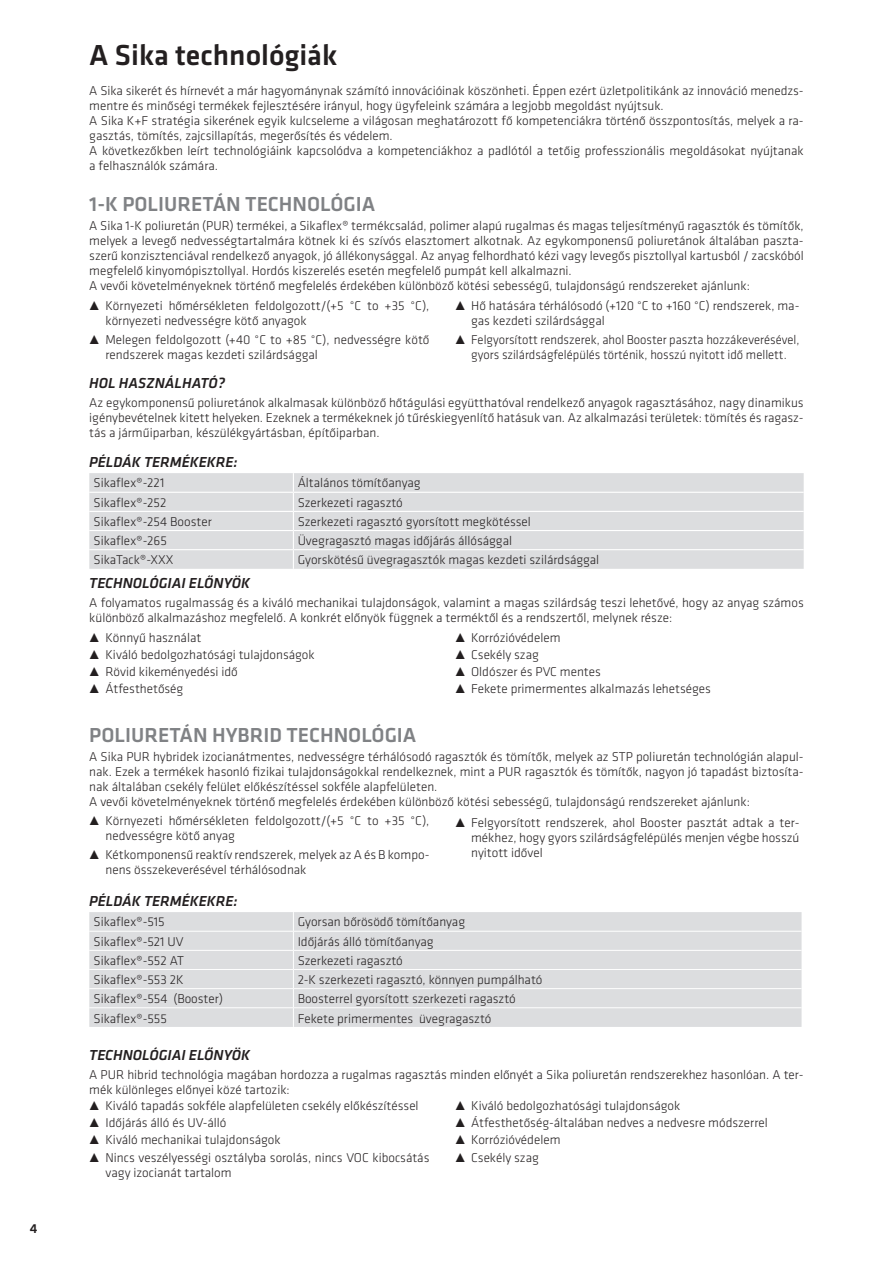
<style>
.page{position:relative;width:893px;height:1263px;background:#fff}
.page>*{position:absolute;margin:0;border:0;box-sizing:border-box;transform-origin:0 0}
.t1{font:500 30px "Klavika";color:#231f20}
.t2{font:500 21px "Klavika";color:#808285}
.t3{font:italic 500 15px "Klavika";color:#231f20}
.t4{font:500 13.5px "Klavika";color:#231f20}
.t5{font:300 13.2px/15px "Klavika";color:#231f20}
</style>
<div class="page">
<div style="left:89px;top:473px;width:715px;height:96px;background:#dcdddf"></div>
<hr style="left:89px;top:492px;width:204px;height:1px;background:#fff">
<hr style="left:293px;top:492px;width:511px;height:1px;background:#fff">
<hr style="left:89px;top:511px;width:204px;height:1px;background:#fff">
<hr style="left:293px;top:511px;width:511px;height:1px;background:#fff">
<hr style="left:89px;top:530px;width:204px;height:1px;background:#fff">
<hr style="left:293px;top:530px;width:511px;height:1px;background:#fff">
<hr style="left:89px;top:549px;width:204px;height:1px;background:#fff">
<hr style="left:293px;top:549px;width:511px;height:1px;background:#fff">
<svg style="left:293px;top:473px;width:1px;height:96px"></svg>
<div style="left:89px;top:912px;width:712px;height:115px;background:#dcdddf"></div>
<hr style="left:89px;top:931px;width:204px;height:1px;background:#fff">
<hr style="left:293px;top:931px;width:508px;height:1px;background:#fff">
<hr style="left:89px;top:950px;width:204px;height:1px;background:#fff">
<hr style="left:293px;top:950px;width:508px;height:1px;background:#fff">
<hr style="left:89px;top:969px;width:204px;height:1px;background:#fff">
<hr style="left:293px;top:969px;width:508px;height:1px;background:#fff">
<hr style="left:89px;top:988px;width:204px;height:1px;background:#fff">
<hr style="left:293px;top:988px;width:508px;height:1px;background:#fff">
<hr style="left:89px;top:1007px;width:204px;height:1px;background:#fff">
<hr style="left:293px;top:1007px;width:508px;height:1px;background:#fff">
<svg style="left:293px;top:912px;width:1px;height:115px"></svg>
<p class="t4" style="left:30px;top:1219px;width:9px">4</p>
<h1 class="t1" style="left:89px;top:35px;width:249px">A Sika technológiák</h1>
<p class="t5" style="left:89px;top:83px;width:716px">A Sika sikerét és hírnevét a már hagyománynak számító innovációinak köszönheti. Éppen ezért üzletpolitikánk az innováció menedzs&shy;mentre és minőségi termékek fejlesztésére irányul, hogy ügyfeleink számára a legjobb megoldást nyújtsuk.<br>A Sika K+F stratégia sikerének egyik kulcseleme a világosan meghatározott fő kompetenciákra történő összpontosítás, melyek a ra&shy;gasztás, tömítés, zajcsillapítás, megerősítés és védelem.<br>A következőkben leírt technológiáink kapcsolódva a kompetenciákhoz a padlótól a tetőig professzionális megoldásokat nyújtanak a felhasználók számára.</p>
<h2 class="t2" style="left:89px;top:189px;width:287px">1-K POLIURETÁN TECHNOLÓGIA</h2>
<p class="t5" style="left:89px;top:218px;width:716px">A Sika 1-K poliuretán (PUR) termékei, a Sikaflex® termékcsalád, polimer alapú rugalmas és magas teljesítményű ragasztók és tömítők, melyek a levegő nedvességtartalmára kötnek ki és szívós elasztomert alkotnak. Az egykomponensű poliuretánok általában paszta&shy;szerű konzisztenciával rendelkező anyagok, jó állékonysággal. Az anyag felhordható kézi vagy levegős pisztollyal kartusból / zacskóból megfelelő kinyomópisztollyal. Hordós kiszerelés esetén megfelelő pumpát kell alkalmazni.<br>A vevői követelményeknek történő megfelelés érdekében különböző kötési sebességű, tulajdonságú rendszereket ajánlunk:</p>
<p class="t5" style="left:105px;top:298px;width:325px;text-indent:-16px">• Környezeti hőmérsékleten feldolgozott/(+5 °C to +35 °C), környezeti nedvességre kötő anyagok</p>
<p class="t5" style="left:471px;top:298px;width:330px;text-indent:-16px">• Hő hatására térhálósodó (+120 °C to +160 °C) rendszerek, ma&shy;gas kezdeti szilárdsággal</p>
<p class="t5" style="left:105px;top:332px;width:325px;text-indent:-16px">• Melegen feldolgozott (+40 °C to +85 °C), nedvességre kötő rendszerek magas kezdeti szilárdsággal</p>
<p class="t5" style="left:455px;top:332px;width:346px;text-align:center">• Felgyorsított rendszerek, ahol Booster paszta hozzákeverésével, gyors szilárdságfelépülés történik, hosszú nyitott idő mellett.</p>
<p class="t3" style="left:89px;top:373px;width:137px">HOL HASZNÁLHATÓ?</p>
<p class="t5" style="left:89px;top:395px;width:716px;text-align:justify">Az egykomponensű poliuretánok alkalmasak különböző hőtágulási együtthatóval rendelkező anyagok ragasztásához, nagy dinamikus igénybevételnek kitett helyeken. Ezeknek a termékeknek jó tűréskiegyenlítő hatásuk van. Az alkalmazási területek: tömítés és ragasz&shy;tás a járműiparban, készülékgyártásban, építőiparban.</p>
<p class="t3" style="left:89px;top:452px;width:150px">PÉLDÁK TERMÉKEKRE:</p>
<p class="t5" style="left:94px;top:475px;width:72px">Sikaflex®-221</p>
<p class="t5" style="left:298px;top:475px;width:124px">Általános tömítőanyag</p>
<p class="t5" style="left:94px;top:495px;width:75px">Sikaflex®-252</p>
<p class="t5" style="left:298px;top:495px;width:107px">Szerkezeti ragasztó</p>
<p class="t5" style="left:94px;top:514px;width:120px">Sikaflex®-254 Booster</p>
<p class="t5" style="left:298px;top:514px;width:235px">Szerkezeti ragasztó gyorsított megkötéssel</p>
<p class="t5" style="left:94px;top:533px;width:75px">Sikaflex®-265</p>
<p class="t5" style="left:298px;top:533px;width:216px">Üvegragasztó magas időjárás állósággal</p>
<p class="t5" style="left:94px;top:552px;width:81px">SikaTack®-XXX</p>
<p class="t5" style="left:298px;top:552px;width:303px">Gyorskötésű üvegragasztók magas kezdeti szilárdsággal</p>
<p class="t3" style="left:89px;top:573px;width:162px">TECHNOLÓGIAI ELŐNYÖK</p>
<p class="t5" style="left:89px;top:595px;width:716px">A folyamatos rugalmasság és a kiváló mechanikai tulajdonságok, valamint a magas szilárdság teszi lehetővé, hogy az anyag számos különböző alkalmazáshoz megfelelő. A konkrét előnyök függnek a terméktől és a rendszertől, melynek része:</p>
<p class="t5" style="left:89px;top:630px;width:114px">• Könnyű használat</p>
<p class="t5" style="left:455px;top:630px;width:107px">• Korrózióvédelem</p>
<p class="t5" style="left:89px;top:647px;width:227px">• Kiváló bedolgozhatósági tulajdonságok</p>
<p class="t5" style="left:455px;top:647px;width:85px">• Csekély szag</p>
<p class="t5" style="left:89px;top:664px;width:150px">• Rövid kikeményedési idő</p>
<p class="t5" style="left:455px;top:664px;width:147px">• Oldószer és PVC mentes</p>
<p class="t5" style="left:89px;top:681px;width:96px">• Átfesthetőség</p>
<p class="t5" style="left:455px;top:681px;width:257px">• Fekete primermentes alkalmazás lehetséges</p>
<h2 class="t2" style="left:89px;top:720px;width:329px">POLIURETÁN HYBRID TECHNOLÓGIA</h2>
<p class="t5" style="left:89px;top:749px;width:716px">A Sika PUR hybridek izocianátmentes, nedvességre térhálósodó ragasztók és tömítők, melyek az STP poliuretán technológián alapul&shy;nak. Ezek a termékek hasonló fizikai tulajdonságokkal rendelkeznek, mint a PUR ragasztók és tömítők, nagyon jó tapadást biztosíta&shy;nak általában csekély felület előkészítéssel sokféle alapfelületen.<br>A vevői követelményeknek történő megfelelés érdekében különböző kötési sebességű, tulajdonságú rendszereket ajánlunk:</p>
<p class="t5" style="left:105px;top:813px;width:325px;text-indent:-16px">• Környezeti hőmérsékleten feldolgozott/(+5 °C to +35 °C), nedvességre kötő anyag</p>
<p class="t5" style="left:455px;top:815px;width:346px;text-align:right">• Felgyorsított rendszerek, ahol Booster pasztát adtak a ter&shy;mékhez, hogy gyors szilárdságfelépülés menjen végbe hosszú</p>
<p class="t5" style="left:89px;top:847px;width:342px">• Kétkomponensű reaktív rendszerek, melyek az A és B kompo-</p>
<p class="t5" style="left:471px;top:845px;width:73px">nyitott idővel</p>
<p class="t5" style="left:105px;top:862px;width:202px">nens összekeverésével térhálósodnak</p>
<p class="t3" style="left:89px;top:891px;width:150px">PÉLDÁK TERMÉKEKRE:</p>
<p class="t5" style="left:94px;top:914px;width:73px">Sikaflex®-515</p>
<p class="t5" style="left:298px;top:914px;width:169px">Gyorsan bőrösödő tömítőanyag</p>
<p class="t5" style="left:94px;top:934px;width:92px">Sikaflex®-521 UV</p>
<p class="t5" style="left:298px;top:934px;width:137px">Időjárás álló tömítőanyag</p>
<p class="t5" style="left:94px;top:953px;width:92px">Sikaflex®-552 AT</p>
<p class="t5" style="left:298px;top:953px;width:107px">Szerkezeti ragasztó</p>
<p class="t5" style="left:94px;top:972px;width:90px">Sikaflex®-553 2K</p>
<p class="t5" style="left:298px;top:972px;width:246px">2-K szerkezeti ragasztó, könnyen pumpálható</p>
<p class="t5" style="left:94px;top:991px;width:131px">Sikaflex®-554 (Booster)</p>
<p class="t5" style="left:298px;top:991px;width:220px">Boosterrel gyorsított szerkezeti ragasztó</p>
<p class="t5" style="left:94px;top:1010px;width:75px">Sikaflex®-555</p>
<p class="t5" style="left:298px;top:1010px;width:195px">Fekete primermentes üvegragasztó</p>
<p class="t3" style="left:89px;top:1045px;width:162px">TECHNOLÓGIAI ELŐNYÖK</p>
<p class="t5" style="left:89px;top:1067px;width:716px">A PUR hibrid technológia magában hordozza a rugalmas ragasztás minden előnyét a Sika poliuretán rendszerekhez hasonlóan. A ter&shy;mék különleges előnyei közé tartozik:</p>
<p class="t5" style="left:89px;top:1098px;width:331px">• Kiváló tapadás sokféle alapfelületen csekély előkészítéssel</p>
<p class="t5" style="left:455px;top:1098px;width:227px">• Kiváló bedolgozhatósági tulajdonságok</p>
<p class="t5" style="left:89px;top:1115px;width:139px">• Időjárás álló és UV-álló</p>
<p class="t5" style="left:455px;top:1115px;width:314px">• Átfesthetőség-általában nedves a nedvesre módszerrel</p>
<p class="t5" style="left:89px;top:1132px;width:193px">• Kiváló mechanikai tulajdonságok</p>
<p class="t5" style="left:455px;top:1132px;width:107px">• Korrózióvédelem</p>
<p class="t5" style="left:105px;top:1150px;width:325px;text-indent:-16px">• N incs veszélyességi osztályba sorolás, nincs VOC kibocsátás vagy izocianát tartalom</p>
<p class="t5" style="left:455px;top:1150px;width:85px">• Csekély szag</p>
</div>
